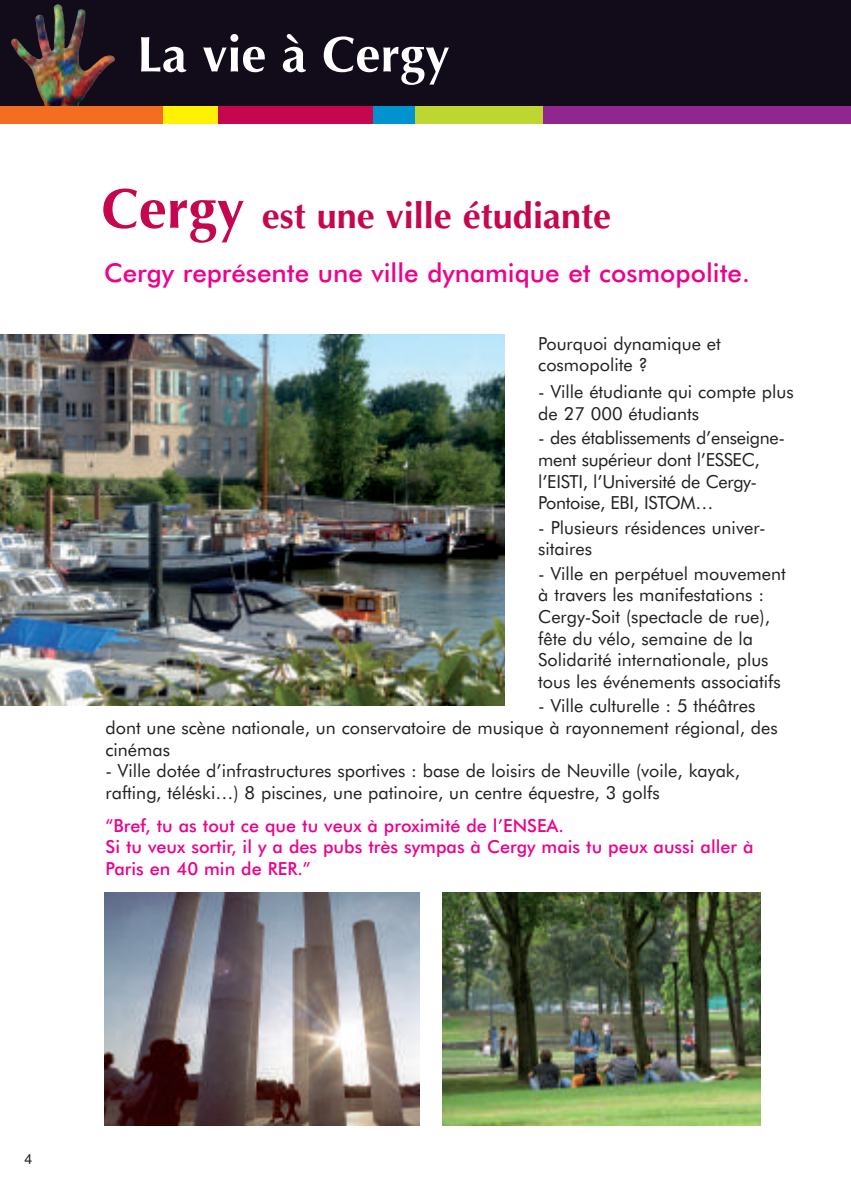
<style>
.page{position:relative;width:851px;height:1191px;background:#fff}
.page>*{position:absolute;margin:0;border:0;box-sizing:border-box;transform-origin:0 0}
.t1{font:700 50px "Optima";color:#fff}
.t2{font:700 36px "Optima";color:#c50750}
.t3{font:500 26px "Futura BT";color:#ed028c}
.t4{font:18px/21.6px "Futura BT";color:#231f20}
.t5{font:500 18px/21.6px "Futura BT";color:#ed028c}
.t6{font:18px/21.6px "Futura BT";letter-spacing:-.02em;color:#231f20}
.t7{font:14px "Helvetica";color:#231f20}
.s1{font-size:56px}
</style>
<div class="page">
<div style="left:0;top:0;width:850px;height:113px;background:#120b19"></div>
<div style="left:0;top:106px;width:850px;height:18px;background:#90268f"></div>
<div style="left:0;top:106px;width:192px;height:18px;background:#f36e21"></div>
<div style="left:163px;top:106px;width:56px;height:18px;background:#fff101"></div>
<div style="left:370px;top:106px;width:46px;height:18px;background:#0093d0"></div>
<div style="left:415px;top:106px;width:127px;height:18px;background:#bed630"></div>
<div style="left:218px;top:106px;width:154px;height:18px;background:#c50750"></div>
<img style="left:0;top:334px;width:504px;height:372px">
<img style="left:442px;top:892px;width:318px;height:233px">
<img style="left:105px;top:892px;width:315px;height:233px">
<h1 class="t1" style="left:137px;top:34px;width:314px">La vie à Cergy</h1>
<h2 class="t2" style="left:101px;top:201px;width:511px"><span class="s1">Cergy</span> est une ville étudiante</h2>
<h3 class="t3" style="left:104px;top:263px;width:647px">Cergy représente une ville dynamique et cosmopolite.</h3>
<p class="t4" style="left:538px;top:334px;width:184px">Pourquoi dynamique et cosmopolite ?</p>
<p class="t4" style="left:538px;top:383px;width:257px">- Ville étudiante qui compte plus de 27 000 étudiants</p>
<p class="t6" style="left:538px;top:429px;width:248px">- des établissements d’enseigne&shy;ment supérieur dont l’ESSEC, l’EISTI, l’Université de Cergy-<br>Pontoise, EBI, ISTOM…</p>
<p class="t4" style="left:538px;top:518px;width:229px">- Plusieurs résidences univer&shy;sitaires</p>
<p class="t4" style="left:538px;top:564px;width:249px">- Ville en perpétuel mouvement à travers les manifestations :<br>Cergy-Soit (spectacle de rue), fête du vélo, semaine de la<br>Solidarité internationale, plus tous les événements associatifs</p>
<p class="t4" style="left:105px;top:696px;width:673px;text-indent:432px">- Ville culturelle : 5 théâtres dont une scène nationale, un conservatoire de musique à rayonnement régional, des cinémas</p>
<p class="t4" style="left:105px;top:761px;width:636px">- Ville dotée d’infrastructures sportives : base de loisirs de Neuville (voile, kayak, rafting, téléski…) 8 piscines, une patinoire, un centre équestre, 3 golfs</p>
<p class="t5" style="left:105px;top:816px;width:649px">“Bref, tu as tout ce que tu veux à proximité de l’ENSEA.<br>Si tu veux sortir, il y a des pubs très sympas à Cergy mais tu peux aussi aller à<br>Paris en 40 min de RER.”</p>
<p class="t7" style="left:24px;top:1153px;width:9px">4</p>
</div>
